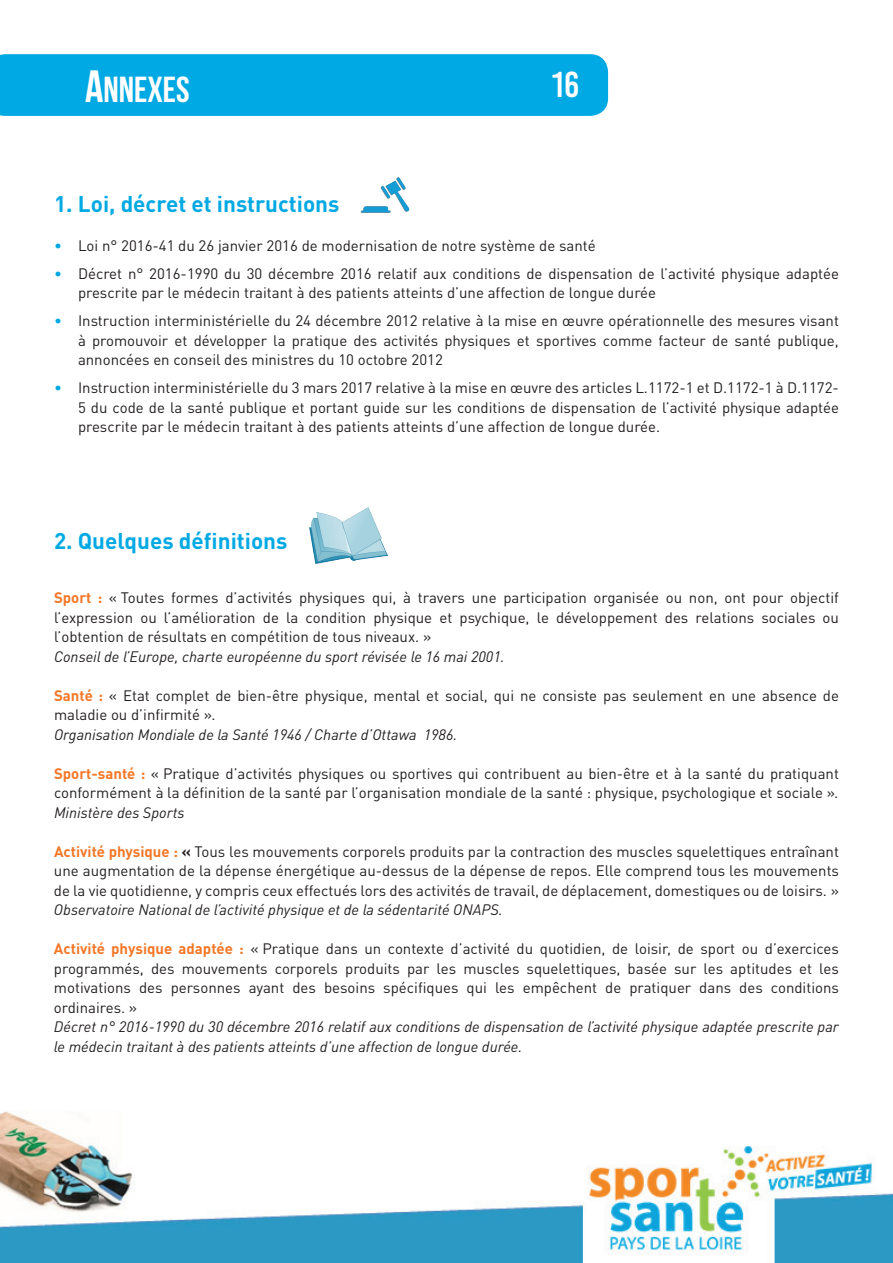
<style>
.page{position:relative;width:893px;height:1263px;background:#fff}
.page>*{position:absolute;margin:0;border:0;box-sizing:border-box;transform-origin:0 0}
.t1{font:700 36px "Bebas Neue";color:#fff}
.t2{font:36px "Bebas Kai";color:#fff}
.t3{font:700 22.5px "DIN Pro";color:#00a9e3}
.t4{font:15px/19.5px "DIN Pro";color:#231f20;text-align:justify}
.t5{font:italic 15px/19.5px "DIN Pro";color:#231f20}
.s1{font-size:45px}
.s2{color:#00a9e3}
.s3{font-weight:700;color:#f47727}
.s4{font-weight:700}
</style>
<div class="page">
<img style="left:0;top:1111px;width:893px;height:152px">
<div style="left:0;top:54px;width:608px;height:62px;background:#00a9e3"></div>
<img style="left:361px;top:177px;width:49px;height:36px">
<img style="left:310px;top:508px;width:78px;height:56px">
<h1 class="t1" style="left:85px;top:70px;width:106px"><span class="s1">A</span>NNEXES</h1>
<h1 class="t2" style="left:552px;top:66px;width:29px">16</h1>
<h2 class="t3" style="left:54px;top:185px;width:287px">1. Loi, décret et instructions</h2>
<p class="t4" style="left:54px;top:234px;width:543px"><span class="s2">•</span> Loi n° 2016-41 du 26 janvier 2016 de modernisation de notre système de santé</p>
<p class="t4" style="left:78px;top:262px;width:762px;text-indent:-24px"><span class="s2">•</span> Décret n° 2016-1990 du 30 décembre 2016 relatif aux conditions de dispensation de l’activité physique adaptée prescrite par le médecin traitant à des patients atteints d’une affection de longue durée</p>
<p class="t4" style="left:78px;top:309px;width:762px;text-indent:-24px"><span class="s2">•</span> Instruction interministérielle du 24 décembre 2012 relative à la mise en œuvre opérationnelle des mesures visant à promouvoir et développer la pratique des activités physiques et sportives comme facteur de santé publique, annoncées en conseil des ministres du 10 octobre 2012</p>
<p class="t4" style="left:78px;top:376px;width:762px;text-indent:-24px"><span class="s2">•</span> Instruction interministérielle du 3 mars 2017 relative à la mise en œuvre des articles L.1172-1 et D.1172-1 à D.1172- 5 du code de la santé publique et portant guide sur les conditions de dispensation de l’activité physique adaptée prescrite par le médecin traitant à des patients atteints d’une affection de longue durée.</p>
<h2 class="t3" style="left:54px;top:522px;width:235px">2. Quelques définitions</h2>
<p class="t4" style="left:54px;top:586px;width:786px"><span class="s3">Sport :</span> « Toutes formes d’activités physiques qui, à travers une participation organisée ou non, ont pour objectif l’expression ou l’amélioration de la condition physique et psychique, le développement des relations sociales ou l’obtention de résultats en compétition de tous niveaux. »</p>
<p class="t5" style="left:54px;top:645px;width:452px">Conseil de l’Europe, charte européenne du sport révisée le 16 mai 2001.</p>
<p class="t4" style="left:54px;top:684px;width:787px"><span class="s3">Santé :</span> « Etat complet de bien-être physique, mental et social, qui ne consiste pas seulement en une absence de maladie ou d’infirmité ».</p>
<p class="t5" style="left:54px;top:723px;width:405px">Organisation Mondiale de la Santé 1946 / Charte d’Ottawa 1986.</p>
<p class="t4" style="left:54px;top:762px;width:786px"><span class="s3">Sport-santé :</span> « Pratique d’activités physiques ou sportives qui contribuent au bien-être et à la santé du pratiquant conformément à la définition de la santé par l’organisation mondiale de la santé : physique, psychologique et sociale ».</p>
<p class="t5" style="left:54px;top:801px;width:132px">Ministère des Sports</p>
<p class="t4" style="left:54px;top:840px;width:786px"><span class="s3">Activité physique :</span> <span class="s4">«</span> Tous les mouvements corporels produits par la contraction des muscles squelettiques entraînant une augmentation de la dépense énergétique au-dessus de la dépense de repos. Elle comprend tous les mouvements de la vie quotidienne, y compris ceux effectués lors des activités de travail, de déplacement, domestiques ou de loisirs. »</p>
<p class="t5" style="left:54px;top:899px;width:450px">Observatoire National de l’activité physique et de la sédentarité ONAPS.</p>
<p class="t4" style="left:54px;top:937px;width:786px"><span class="s3">Activité physique adaptée :</span> « Pratique dans un contexte d’activité du quotidien, de loisir, de sport ou d’exercices programmés, des mouvements corporels produits par les muscles squelettiques, basée sur les aptitudes et les motivations des personnes ayant des besoins spécifiques qui les empêchent de pratiquer dans des conditions ordinaires. »</p>
<p class="t5" style="left:54px;top:1016px;width:786px">Décret n° 2016-1990 du 30 décembre 2016 relatif aux conditions de dispensation de l’activité physique adaptée prescrite par le médecin traitant à des patients atteints d’une affection de longue durée.</p>
</div>
